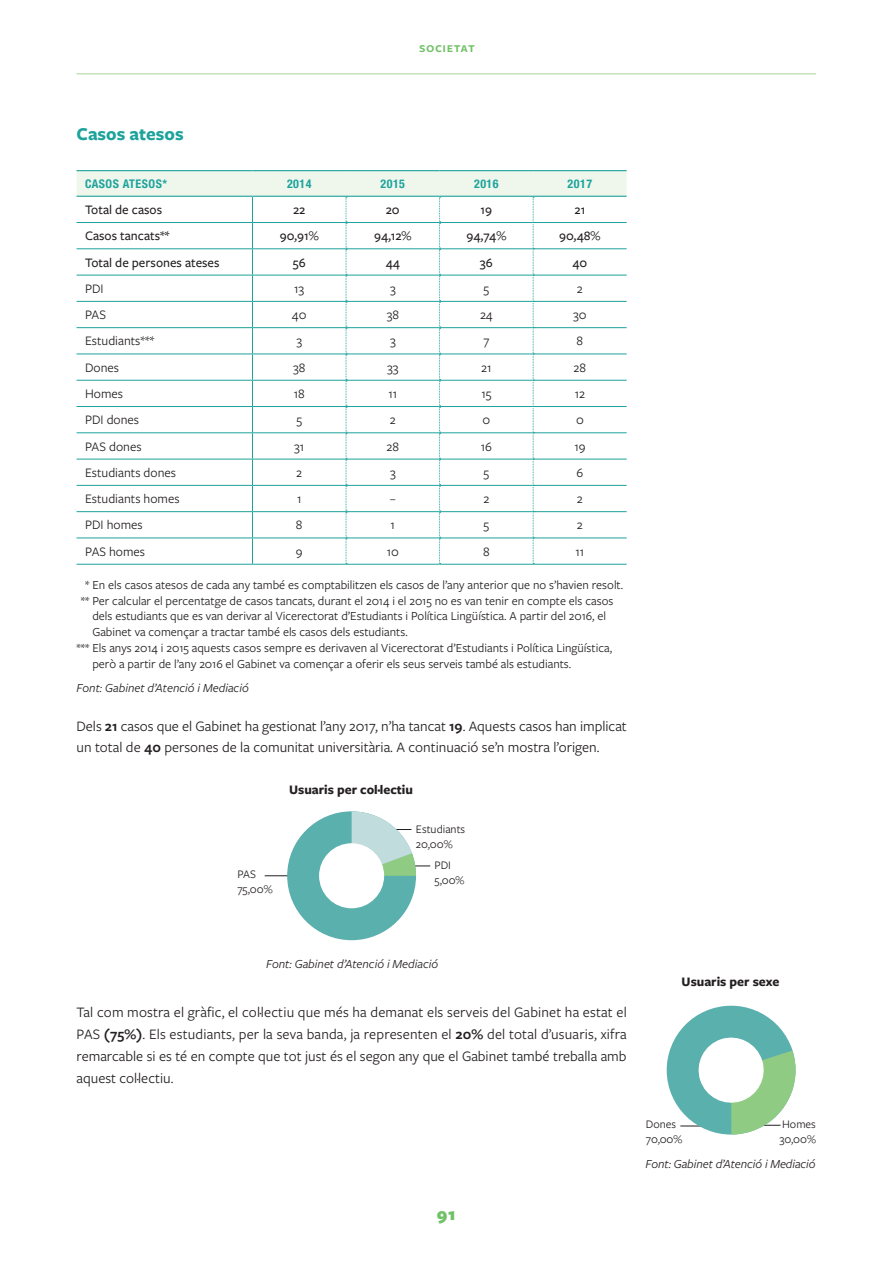
<style>
.page{position:relative;width:893px;height:1263px;background:#fff}
.page>*{position:absolute;margin:0;border:0;box-sizing:border-box;transform-origin:0 0}
.t1{font:700 18.75px "Freight Sans Pro";color:#1da39c}
.t2{font:900 18px "Freight Sans Pro";color:#71c167}
.t3{font:15px/21.8px "Freight Sans Pro";color:#231f20}
.t4{font:600 14.25px "Freight Sans Pro";letter-spacing:.04em;color:#71c167}
.t5{font:13.5px "Freight Sans Pro";color:#231f20}
.t6{font:500 13.5px "Freight Sans Pro";color:#231f20}
.t7{font:700 13.5px "Freight Sans Pro";color:#231f20}
.t8{font:12.75px "Freight Sans Pro";color:#231f20}
.t9{font:italic 12.75px "Freight Sans Pro";color:#231f20}
.t10{font:12px/15px "Freight Sans Pro";color:#231f20}
.t11{font:700 condensed 12px "Helvetica Neue LT Std";letter-spacing:.04em;color:#1da39c}
.s1{color:#fff}
.s2{font-weight:600}
</style>
<div class="page">
<hr style="left:77px;top:73px;width:739px;height:2px;background:#c6e2bd">
<hr style="left:77px;top:564px;width:175px;height:1px;background:#1da39c">
<hr style="left:533px;top:564px;width:94px;height:1px;background:#1da39c">
<hr style="left:252px;top:564px;width:94px;height:1px;background:#1da39c">
<hr style="left:346px;top:564px;width:94px;height:1px;background:#1da39c">
<hr style="left:440px;top:564px;width:93px;height:1px;background:#1da39c">
<svg style="left:77px;top:171px;width:550px;height:393px"></svg>
<hr style="left:77px;top:170px;width:175px;height:1px;background:#1da39c">
<hr style="left:252px;top:170px;width:94px;height:1px;background:#1da39c">
<hr style="left:346px;top:170px;width:94px;height:1px;background:#1da39c">
<hr style="left:440px;top:170px;width:93px;height:1px;background:#1da39c">
<hr style="left:533px;top:170px;width:94px;height:1px;background:#1da39c">
<hr style="left:77px;top:196px;width:175px;height:1px;background:#1da39c">
<hr style="left:252px;top:196px;width:94px;height:1px;background:#1da39c">
<hr style="left:346px;top:196px;width:94px;height:1px;background:#1da39c">
<hr style="left:440px;top:196px;width:93px;height:1px;background:#1da39c">
<hr style="left:533px;top:196px;width:94px;height:1px;background:#1da39c">
<svg style="left:265px;top:875px;width:22px;height:1px"></svg>
<div style="left:287px;top:811px;width:129px;height:129px;background:#59b0ad;border-radius:50%"></div>
<svg style="left:352px;top:811px;width:78px;height:65px"></svg>
<div style="left:319px;top:843px;width:65px;height:65px;background:#fff;border-radius:50%"></div>
<svg style="left:666px;top:1005px;width:130px;height:130px"></svg>
<p class="t4" style="left:419px;top:38px;width:57px">societat</p>
<h1 class="t1" style="left:77px;top:121px;width:109px">Casos atesos</h1>
<p class="t11" style="left:85px;top:176px;width:84px">CASOS ATESOS*</p>
<p class="t11" style="left:287px;top:176px;width:26px">2014</p>
<p class="t11" style="left:381px;top:176px;width:26px">2015</p>
<p class="t11" style="left:474px;top:176px;width:26px">2016</p>
<p class="t11" style="left:568px;top:176px;width:26px">2017</p>
<p class="t6" style="left:85px;top:201px;width:79px">Total de casos</p>
<p class="t6" style="left:293px;top:201px;width:14px">22</p>
<p class="t6" style="left:386px;top:201px;width:15px">20</p>
<p class="t6" style="left:481px;top:201px;width:13px">19</p>
<p class="t6" style="left:574px;top:201px;width:12px">21</p>
<p class="t6" style="left:85px;top:227px;width:86px">Casos tancats**</p>
<p class="t6" style="left:280px;top:227px;width:40px">90,91%</p>
<p class="t6" style="left:374px;top:227px;width:39px">94,12%</p>
<p class="t6" style="left:466px;top:227px;width:42px">94,74%</p>
<p class="t6" style="left:559px;top:227px;width:43px">90,48%</p>
<p class="t6" style="left:85px;top:253px;width:136px">Total de persones ateses</p>
<p class="t6" style="left:293px;top:253px;width:14px">56</p>
<p class="t6" style="left:386px;top:253px;width:16px">44</p>
<p class="t6" style="left:480px;top:253px;width:14px">36</p>
<p class="t6" style="left:572px;top:253px;width:16px">40</p>
<p class="t5" style="left:85px;top:279px;width:20px">PDI</p>
<p class="t5" style="left:294px;top:279px;width:12px">13</p>
<p class="t5" style="left:390px;top:279px;width:7px">3</p>
<p class="t5" style="left:484px;top:279px;width:7px">5</p>
<p class="t5" style="left:577px;top:279px;width:7px">2</p>
<p class="t5" style="left:85px;top:306px;width:22px">PAS</p>
<p class="t5" style="left:292px;top:306px;width:16px">40</p>
<p class="t5" style="left:387px;top:306px;width:14px">38</p>
<p class="t5" style="left:480px;top:306px;width:14px">24</p>
<p class="t5" style="left:573px;top:306px;width:15px">30</p>
<p class="t5" style="left:85px;top:332px;width:71px">Estudiants***</p>
<p class="t5" style="left:296px;top:332px;width:7px">3</p>
<p class="t5" style="left:390px;top:332px;width:7px">3</p>
<p class="t5" style="left:483px;top:332px;width:7px">7</p>
<p class="t5" style="left:577px;top:332px;width:8px">8</p>
<p class="t5" style="left:85px;top:358px;width:36px">Dones</p>
<p class="t5" style="left:293px;top:358px;width:14px">38</p>
<p class="t5" style="left:387px;top:358px;width:13px">33</p>
<p class="t5" style="left:481px;top:358px;width:12px">21</p>
<p class="t5" style="left:574px;top:358px;width:14px">28</p>
<p class="t5" style="left:85px;top:385px;width:40px">Homes</p>
<p class="t5" style="left:294px;top:385px;width:13px">18</p>
<p class="t5" style="left:388px;top:385px;width:10px">11</p>
<p class="t5" style="left:481px;top:385px;width:12px">15</p>
<p class="t5" style="left:575px;top:385px;width:12px">12</p>
<p class="t5" style="left:85px;top:411px;width:56px">PDI dones</p>
<p class="t5" style="left:296px;top:411px;width:7px">5</p>
<p class="t5" style="left:390px;top:411px;width:7px">2</p>
<p class="t5" style="left:482px;top:411px;width:9px">0</p>
<p class="t5" style="left:576px;top:411px;width:9px">0</p>
<p class="t5" style="left:85px;top:437px;width:58px">PAS dones</p>
<p class="t5" style="left:294px;top:437px;width:12px">31</p>
<p class="t5" style="left:387px;top:437px;width:14px">28</p>
<p class="t5" style="left:481px;top:437px;width:13px">16</p>
<p class="t5" style="left:574px;top:437px;width:13px">19</p>
<p class="t5" style="left:85px;top:463px;width:93px">Estudiants dones</p>
<p class="t5" style="left:296px;top:463px;width:7px">2</p>
<p class="t5" style="left:390px;top:463px;width:7px">3</p>
<p class="t5" style="left:484px;top:463px;width:7px">5</p>
<p class="t5" style="left:576px;top:463px;width:8px">6</p>
<p class="t5" style="left:85px;top:490px;width:96px">Estudiants homes</p>
<p class="t5" style="left:297px;top:490px;width:6px">1</p>
<p class="t5" style="left:390px;top:490px;width:8px">–</p>
<p class="t5" style="left:483px;top:490px;width:7px">2</p>
<p class="t5" style="left:577px;top:490px;width:7px">2</p>
<p class="t5" style="left:85px;top:516px;width:59px">PDI homes</p>
<p class="t5" style="left:296px;top:516px;width:8px">8</p>
<p class="t5" style="left:391px;top:516px;width:6px">1</p>
<p class="t5" style="left:484px;top:516px;width:7px">5</p>
<p class="t5" style="left:577px;top:516px;width:7px">2</p>
<p class="t5" style="left:85px;top:542px;width:62px">PAS homes</p>
<p class="t5" style="left:296px;top:542px;width:8px">9</p>
<p class="t5" style="left:387px;top:542px;width:14px">10</p>
<p class="t5" style="left:483px;top:542px;width:8px">8</p>
<p class="t5" style="left:575px;top:542px;width:10px">11</p>
<p class="t8" style="left:77px;top:576px;width:548px"><span class="s1">**</span>* En els casos atesos de cada any també es comptabilitzen els casos de l’any anterior que no s’havien resolt.</p>
<p class="t8" style="left:77px;top:592px;width:538px"><span class="s1">*</span>** Per calcular el percentatge de casos tancats, durant el 2014 i el 2015 no es van tenir en compte els casos</p>
<p class="t8" style="left:92px;top:608px;width:515px">dels estudiants que es van derivar al Vicerectorat d’Estudiants i Política Lingüística. A partir del 2016, el</p>
<p class="t8" style="left:92px;top:623px;width:317px">Gabinet va començar a tractar també els casos dels estudiants.</p>
<p class="t8" style="left:77px;top:639px;width:537px">*** Els anys 2014 i 2015 aquests casos sempre es derivaven al Vicerectorat d’Estudiants i Política Lingüística,</p>
<p class="t8" style="left:92px;top:655px;width:480px">però a partir de l’any 2016 el Gabinet va començar a oferir els seus serveis també als estudiants.</p>
<p class="t9" style="left:77px;top:679px;width:174px">Font: Gabinet d’Atenció i Mediació</p>
<p class="t3" style="left:77px;top:714px;width:552px">Dels <span class="s2">21</span> casos que el Gabinet ha gestionat l’any 2017, n’ha tancat <span class="s2">19</span>. Aquests casos han implicat un total de <span class="s2">40</span> persones de la comunitat universitària. A continuació se’n mostra l’origen.</p>
<p class="t7" style="left:289px;top:781px;width:125px">Usuaris per col·lectiu</p>
<p class="t10" style="left:237px;top:866px;width:37px">PAS<br>75,00%</p>
<p class="t10" style="left:416px;top:821px;width:51px">Estudiants<br>20,00%</p>
<p class="t10" style="left:435px;top:857px;width:31px">PDI<br>5,00%</p>
<p class="t9" style="left:266px;top:955px;width:174px">Font: Gabinet d’Atenció i Mediació</p>
<p class="t3" style="left:77px;top:1001px;width:552px;text-align:justify">Tal com mostra el gràfic, el col·lectiu que més ha demanat els serveis del Gabinet ha estat el PAS <span class="s2">(75%)</span>. Els estudiants, per la seva banda, ja representen el <span class="s2">20%</span> del total d’usuaris, xifra remarcable si es té en compte que tot just és el segon any que el Gabinet també treballa amb aquest col·lectiu.</p>
<h2 class="t2" style="left:437px;top:1201px;width:20px">91</h2>
<p class="t7" style="left:682px;top:973px;width:99px">Usuaris per sexe</p>
<p class="t10" style="left:646px;top:1116px;width:38px">Dones<br>70,00%</p>
<p class="t9" style="left:645px;top:1156px;width:172px">Font: Gabinet d’Atenció i Mediació</p>
<p class="t10" style="left:779px;top:1116px;width:38px">Homes<br>30,00%</p>
</div>
